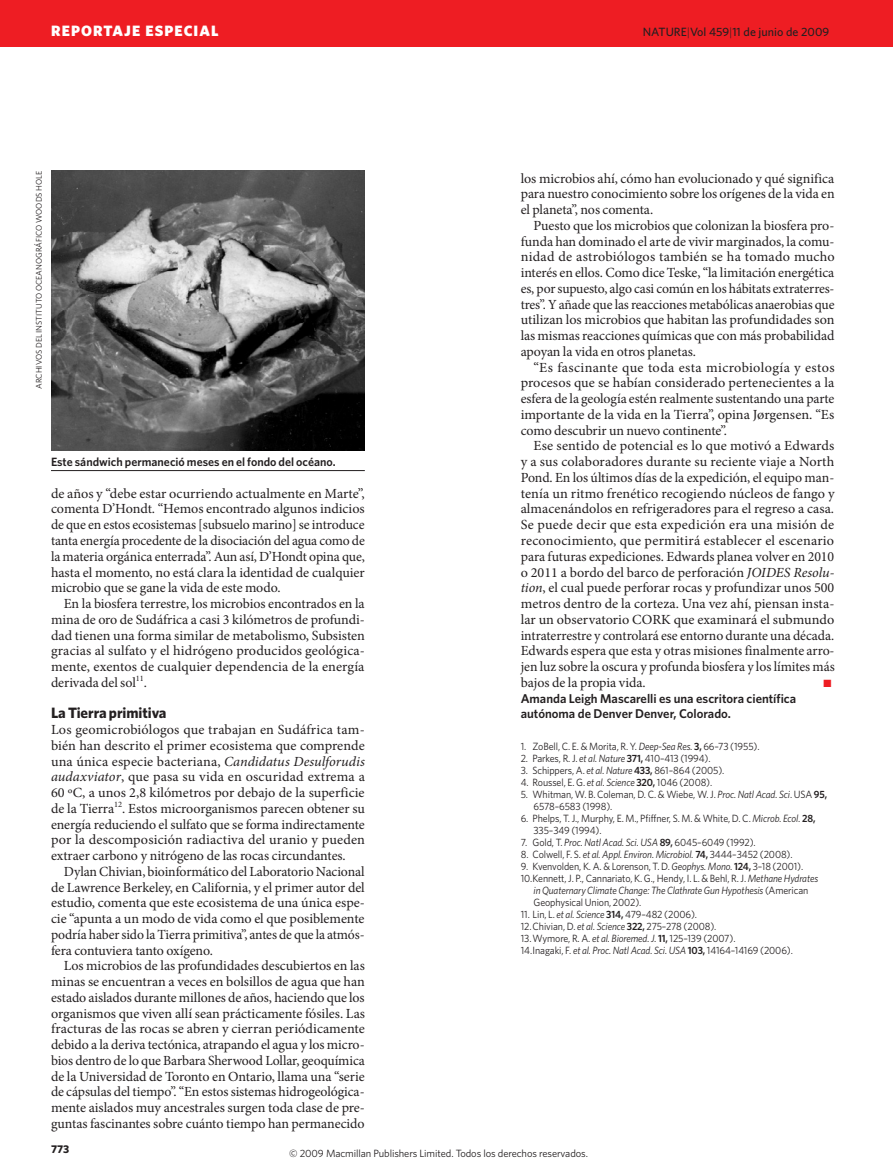
<style>
.page{position:relative;width:893px;height:1174px;background:#fff}
.page>*{position:absolute;margin:0;border:0;box-sizing:border-box;transform-origin:0 0}
.t1{font:700 15px "Whitney";letter-spacing:-.005em;color:#231f20}
.t2{font:900 15px "Whitney";letter-spacing:.075em;color:#fff}
.t3{font:13.95px/15.8px "Minion Pro";letter-spacing:-.005em;color:#231f20;text-align:justify}
.t4{font:600 12.75px/15.8px "Whitney";color:#231f20}
.t5{font:600 12px "Whitney";color:#231f20}
.t6{font:500 12px "Whitney";color:#231f20}
.t7{font:700 11.25px "Whitney";color:#231f20}
.t8{font:10.5px/12px "Whitney";letter-spacing:-.01em;color:#231f20;scale:.95 1}
.t9{font:italic 10.5px "Whitney";letter-spacing:-.01em;color:#231f20;scale:.95 1}
.t10{font:10.5px "Whitney";letter-spacing:-.01em;color:#231f20}
.t11{font:10.5px "Zapf Dingbats";color:#ee1d23}
.t12{font:8.25px "Whitney";color:#231f20}
.s1{font-weight:300}
.s2{font-style:italic}
.s3{font-weight:600}
.s4{font-style:normal}
</style>
<div class="page">
<img style="left:51px;top:170px;width:314px;height:280px">
<hr style="left:51px;top:470px;width:314px;height:1px;background:#231f20">
<div style="left:0;top:0;width:893px;height:47px;background:#ee1d23"></div>
<p class="t2" style="left:51px;top:22px;width:169px">REPORTAJE ESPECIAL</p>
<p class="t6" style="left:643px;top:25px;width:188px">NATURE<span class="s1">|</span>Vol 459<span class="s1">|</span>11 de junio de 2009</p>
<p class="t12" style="left:34px;top:389px;width:220px;rotate:-90deg">Archivos del Instituto Oceanog ráfico Woods Hole</p>
<p class="t3" style="left:521px;top:170px;width:315px">los microbios ahí, cómo han evolucionado y qué significa para nuestro conocimiento sobre los orígenes de la vida en el planeta”, nos comenta.</p>
<p class="t3" style="left:521px;top:218px;width:316px;text-indent:13px">Puesto que los microbios que colonizan la biosfera pro&shy;funda han dominado el arte de vivir marginados, la comu&shy;nidad de astrobiólogos también se ha tomado mucho interés en ellos. Como dice Teske, “la limitación energética es, por supuesto, algo casi común en los hábitats extraterres&shy;tres”. Y añade que las reacciones metabólicas anaerobias que utilizan los microbios que habitan las profundidades son las mismas reacciones químicas que con más probabilidad apoyan la vida en otros planetas.</p>
<p class="t3" style="left:521px;top:359px;width:315px;text-indent:13px">“Es fascinante que toda esta microbiología y estos procesos que se habían considerado pertenecientes a la esfera de la geología estén realmente sustentando una parte importante de la vida en la Tierra”, opina Jørgensen. “Es como descubrir un nuevo continente”.</p>
<p class="t3" style="left:521px;top:438px;width:316px;text-indent:13px">Ese sentido de potencial es lo que motivó a Edwards y a sus colaboradores durante su reciente viaje a North Pond. En los últimos días de la expedición, el equipo man&shy;tenía un ritmo frenético recogiendo núcleos de fango y almacenándolos en refrigeradores para el regreso a casa.<br>Se puede decir que esta expedición era una misión de reconocimiento, que permitirá establecer el escenario para futuras expediciones. Edwards planea volver en 2010 o 2011 a bordo del barco de perforación <span class="s2">JOIDES Resolu&shy;tion</span>, el cual puede perforar rocas y profundizar unos 500 metros dentro de la corteza. Una vez ahí, piensan insta&shy;lar un observatorio CORK que examinará el submundo intraterrestre y controlará ese entorno durante una década.<br>Edwards espera que esta y otras misiones finalmente arro&shy;jen luz sobre la oscura y profunda biosfera y los límites más bajos de la propia vida.</p>
<p class="t5" style="left:51px;top:455px;width:286px">Este sándwich permaneció meses en el fondo del océano.</p>
<p class="t3" style="left:51px;top:485px;width:315px">de años y “debe estar ocurriendo actualmente en Marte”, comenta D’Hondt. “Hemos encontrado algunos indicios de que en estos ecosistemas [subsuelo marino] se introduce tanta energía procedente de la disociación del agua como de la materia orgánica enterrada”. Aun así, D’Hondt opina que, hasta el momento, no está clara la identidad de cualquier microbio que se gane la vida de este modo.</p>
<p class="t3" style="left:51px;top:596px;width:315px;text-indent:13px">En la biosfera terrestre, los microbios encontrados en la mina de oro de Sudáfrica a casi 3 kilómetros de profundi&shy;dad tienen una forma similar de metabolismo, Subsisten gracias al sulfato y el hidrógeno producidos geológica&shy;mente, exentos de cualquier dependencia de la energía derivada del sol<sup>11</sup>.</p>
<p class="t1" style="left:51px;top:704px;width:117px">La Tierra primitiva</p>
<p class="t3" style="left:51px;top:722px;width:315px">Los geomicrobiólogos que trabajan en Sudáfrica tam&shy;bién han descrito el primer ecosistema que comprende una única especie bacteriana, <span class="s2">Candidatus Desulforudis audaxviator</span>, que pasa su vida en oscuridad extrema a 60 ºC, a unos 2,8 kilómetros por debajo de la superficie de la Tierra<sup>12</sup>. Estos microorganismos parecen obtener su energía reduciendo el sulfato que se forma indirectamente por la descomposición radiactiva del uranio y pueden extraer carbono y nitrógeno de las rocas circundantes.</p>
<p class="t3" style="left:51px;top:863px;width:315px;text-indent:13px">Dylan Chivian, bioinformático del Laboratorio Nacional de Lawrence Berkeley, en California, y el primer autor del estudio, comenta que este ecosistema de una única espe&shy;cie “apunta a un modo de vida como el que posiblemente podría haber sido la Tierra primitiva”, antes de que la atmós&shy;fera contuviera tanto oxígeno.</p>
<p class="t3" style="left:51px;top:958px;width:315px;text-indent:13px">Los microbios de las profundidades descubiertos en las minas se encuentran a veces en bolsillos de agua que han estado aislados durante millones de años, haciendo que los organismos que viven allí sean prácticamente fósiles. Las fracturas de las rocas se abren y cierran periódicamente debido a la deriva tectónica, atrapando el agua y los micro&shy;bios dentro de lo que Barbara Sherwood Lollar, geoquímica de la Universidad de Toronto en Ontario, llama una “serie de cápsulas del tiempo”. “En estos sistemas hidrogeológica&shy;mente aislados muy ancestrales surgen toda clase de pre&shy;guntas fascinantes sobre cuánto tiempo han permanecido</p>
<p class="t11" style="left:824px;top:678px;width:9px">■</p>
<p class="t4" style="left:521px;top:690px;width:277px">Amanda Leigh Mascarelli es una escritora científica autónoma de Denver Denver, Colorado.</p>
<p class="t8" style="left:521px;top:740px;width:253px">1. ZoBell, C. E. &amp; Morita, R. Y. <span class="s2">Deep-Sea Res.</span> <span class="s3">3,</span> 66–73 (1955).</p>
<p class="t8" style="left:521px;top:752px;width:201px">2. Parkes, R. J. <span class="s2">et al. Nature</span> <span class="s3">371,</span> 410–413 (1994).</p>
<p class="t8" style="left:521px;top:764px;width:216px">3. Schippers, A. <span class="s2">et al. Nature</span> <span class="s3">433,</span> 861–864 (2005).</p>
<p class="t8" style="left:521px;top:776px;width:203px">4. Roussel, E. G. <span class="s2">et al. Science</span> <span class="s3">320,</span> 1046 (2008).</p>
<p class="t8" style="left:533px;top:788px;width:311px;text-indent:-13px">5. Whitman, W. B. Coleman, D. C. &amp; Wiebe, W. J. <span class="s2">Proc. Natl Acad. Sci</span>. U SA <span class="s3">95,<br></span>6578–6583 (1998).</p>
<p class="t8" style="left:533px;top:812px;width:298px;text-indent:-13px">6. Phelps, T. J., Murphy, E. M., Pfiffner, S. M. &amp; White, D. C. <span class="s2">Microb. Ecol.</span> <span class="s3">28,<br></span>335–349 (1994).</p>
<p class="t8" style="left:521px;top:836px;width:249px">7. Gold, T. <span class="s2">Proc. Natl Acad. Sci. USA</span> <span class="s3">89,</span> 6045–6049 (1992).</p>
<p class="t8" style="left:521px;top:848px;width:288px">8. Colwell, F. S. <span class="s2">et al. Appl. Environ. Microbiol.</span> <span class="s3">74,</span> 3444–3452 (2008).</p>
<p class="t8" style="left:521px;top:860px;width:299px">9. Kvenvolden, K. A. &amp; Lorenson, T. D. <span class="s2">Geophys. Mono.</span> <span class="s3">124,</span> 3–18 (2001).</p>
<p class="t8" style="left:521px;top:872px;width:315px">10.Kennett, J. P., Cannariato, K. G., H endy, I . L. &amp; Behl, R. J. <span class="s2">Methane Hydrates</span></p>
<p class="t9" style="left:533px;top:884px;width:291px">in Quaternary Climate Change: The Clathrate Gun Hypothesis <span class="s4">(American</span></p>
<p class="t8" style="left:533px;top:896px;width:115px">Geophysical U nion, 2002).</p>
<p class="t8" style="left:521px;top:908px;width:187px">11. Lin, L. <span class="s2">et al. Science</span> <span class="s3">314,</span> 479–482 (2006).</p>
<p class="t8" style="left:521px;top:920px;width:207px">12. C hivian, D. <span class="s2">et al. Science</span> <span class="s3">322,</span> 275–278 (2008).</p>
<p class="t8" style="left:521px;top:932px;width:228px">13. Wymore, R. A. <span class="s2">et al. Bioremed. J.</span> <span class="s3">11,</span> 125–139 (2007).</p>
<p class="t8" style="left:521px;top:944px;width:288px">14. I nagaki, F. <span class="s2">et al. Proc. Natl Acad. Sci. USA</span> <span class="s3">103,</span> 14164–14169 (2006).</p>
<p class="t7" style="left:51px;top:1142px;width:20px">773</p>
<p class="t10" style="left:289px;top:1146px;width:300px">© 2009 Macmillan Publishers Limited. Todos los derechos reservados.</p>
</div>
